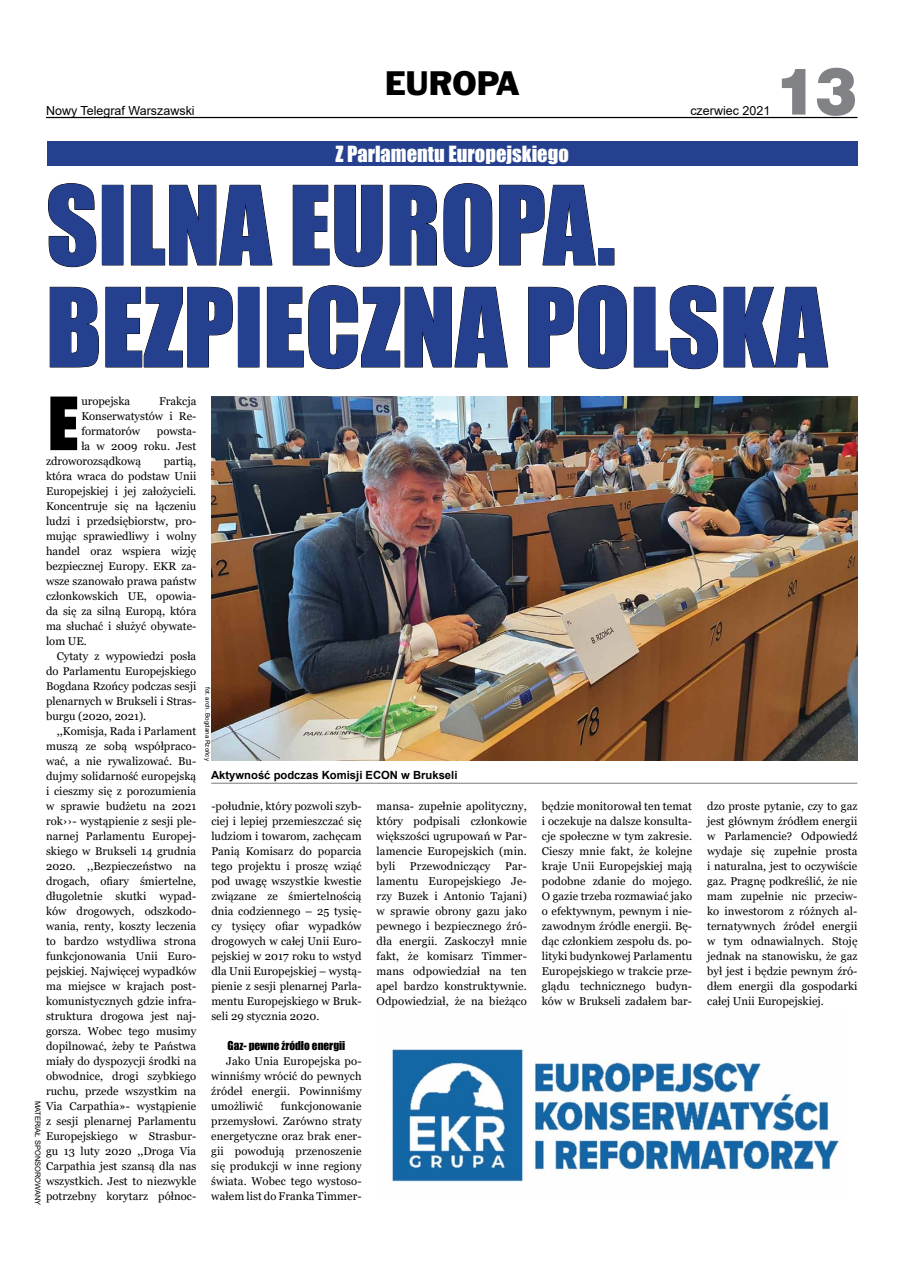
<style>
.page{position:relative;width:900px;height:1276px;background:#fff}
.page>*{position:absolute;margin:0;border:0;box-sizing:border-box;transform-origin:0 0}
.t1{font:100.75px/102px "Impact";color:#25408f}
.t2{font:800 70.88px "Fujiyama";color:#000}
.t3{font:65px "Swis 721 Blk EU";color:#808285}
.t4{font:31px "Frank Goth EU";color:#000}
.t5{font:20.5px "Impact";color:#fff}
.t6{font:12.5px "Arial";color:#000}
.t7{font:11.25px/15px "Georgia";letter-spacing:.005em;color:#000;text-align:justify}
.t8{font:700 11.25px "Arial";color:#000}
.t9{font:11.25px "Impact";color:#000}
.t10{font:7.5px "Arial";color:#000}
.t11{font:6.25px "Arial";color:#000}
</style>
<div class="page">
<hr style="left:46px;top:117px;width:811px;height:1px;background:#000">
<svg style="left:48px;top:183px;width:48px;height:84px"></svg>
<div style="left:102px;top:185px;width:21px;height:80px;border:1px solid #000"></div>
<svg style="left:131px;top:185px;width:142px;height:81px"></svg>
<svg style="left:293px;top:185px;width:90px;height:82px"></svg>
<svg style="left:390px;top:185px;width:47px;height:81px"></svg>
<svg style="left:443px;top:183px;width:49px;height:84px"></svg>
<svg style="left:499px;top:185px;width:97px;height:81px"></svg>
<svg style="left:50px;top:287px;width:49px;height:81px"></svg>
<svg style="left:105px;top:287px;width:128px;height:81px"></svg>
<div style="left:238px;top:287px;width:21px;height:80px;border:1px solid #000"></div>
<svg style="left:267px;top:285px;width:241px;height:84px"></svg>
<svg style="left:528px;top:285px;width:99px;height:84px"></svg>
<svg style="left:634px;top:285px;width:194px;height:84px"></svg>
<div style="left:47px;top:142px;width:810px;height:24px;background:#25408f"></div>
<img style="left:211px;top:397px;width:646px;height:363px">
<hr style="left:211px;top:782px;width:646px;height:2px;background:#939598">
<img style="left:391px;top:1049px;width:448px;height:133px">
<p class="t6" style="left:46px;top:102px;width:150px">Nowy Telegraf Warszawski</p>
<h3 class="t4" style="left:385px;top:64px;width:24px">EUROPA</h3>
<h3 class="t5" style="left:335px;top:138px;width:235px">Z Parlamentu Europejskiego</h3>
<p class="t6" style="left:690px;top:102px;width:81px">czerwiec 2021</p>
<h3 class="t3" style="left:775px;top:50px;width:84px">13</h3>
<h1 class="t1" style="left:46px;top:172px;width:783px">SILNA EUROPA.<br>BEZPIECZNA POLSKA</h1>
<h2 class="t2" style="left:46px;top:376px;width:28px">E</h2>
<p class="t7" style="left:81px;top:394px;width:50px">uropejska</p>
<p class="t7" style="left:81px;top:394px;width:117px;text-indent:78px">Frakcja Konserwatystów i Re&shy;formatorów</p>
<p class="t7" style="left:157px;top:424px;width:41px">powsta-</p>
<p class="t7" style="left:81px;top:439px;width:116px">ła w 2009 roku. Jest</p>
<p class="t7" style="left:46px;top:454px;width:97px">zdroworozsądkową</p>
<p class="t7" style="left:46px;top:454px;width:152px;text-indent:118px">partią, która wraca do podstaw Unii Europejskiej i jej założycieli.<br>Koncentruje się na łączeniu ludzi i przedsiębiorstw, pro&shy;mując sprawiedliwy i wolny handel oraz wspiera wizję bezpiecznej Europy. EKR za&shy;wsze szanowało prawa państw członkowskich UE, opowia&shy;da się za silną Europą, która ma słuchać i służyć obywate&shy;lom UE.</p>
<p class="t7" style="left:46px;top:649px;width:152px;text-indent:11px">Cytaty z wypowiedzi posła do Parlamentu Europejskiego Bogdana Rzońcy podczas sesji plenarnych w Brukseli i Stras&shy;burgu (2020, 2021).</p>
<p class="t7" style="left:46px;top:724px;width:152px;text-indent:11px">,,Komisja, Rada i Parlament muszą ze sobą współpraco&shy;wać, a nie rywalizować. Bu&shy;dujmy solidarność europejską i cieszmy się z porozumienia w sprawie budżetu na 2021 rok››- wystąpienie z sesji ple&shy;narnej Parlamentu Europej&shy;skiego w Brukseli 14 grudnia 2020. ,,Bezpieczeństwo na drogach, ofiary śmiertelne, długoletnie skutki wypad&shy;ków drogowych, odszkodo&shy;wania, renty, koszty leczenia to bardzo wstydliwa strona funkcjonowania Unii Euro&shy;pejskiej. Najwięcej wypadków ma miejsce w krajach post&shy;komunistycznych gdzie infra&shy;struktura drogowa jest naj&shy;gorsza. Wobec tego musimy dopilnować, żeby te Państwa miały do dyspozycji środki na obwodnice, drogi szybkiego ruchu, przede wszystkim na Via Carpathia»- wystąpienie z sesji plenarnej Parlamentu Europejskiego w Strasbur&shy;gu 13 luty 2020 ,,Droga Via Carpathia jest szansą dla nas wszystkich. Jest to niezwykle potrzebny korytarz północ-</p>
<p class="t11" style="left:212px;top:687px;width:75px;rotate:90deg">fot. arch. Bogdana Rzońcy</p>
<p class="t8" style="left:211px;top:767px;width:164px">Aktywność podczas Komisji ECO</p>
<p class="t8" style="left:390px;top:767px;width:69px">N w Brukseli</p>
<p class="t7" style="left:377px;top:799px;width:152px">mansa- zupełnie apolityczny, który podpisali członkowie większości ugrupowań w Par&shy;lamencie Europejskich (min. byli</p>
<p class="t7" style="left:211px;top:799px;width:152px">-południe, który pozwoli szyb&shy;ciej i lepiej przemieszczać się ludziom i towarom, zachęcam Panią Komisarz do poparcia tego projektu i proszę wziąć pod uwagę wszystkie kwestie związane ze śmiertelnością dnia codziennego – 25 tysię&shy;cy tysięcy ofiar wypadków drogowych w całej Unii Euro&shy;pejskiej w 2017 roku to wstyd dla Unii Europejskiej – wystą&shy;pienie z sesji plenarnej Parla&shy;mentu Europejskiego w Bruk&shy;seli 29 stycznia 2020.</p>
<p class="t9" style="left:228px;top:1037px;width:119px">Gaz- pewne źródło energii</p>
<p class="t7" style="left:211px;top:1054px;width:152px;text-indent:15px">Jako Unia Europejska po&shy;winniśmy wrócić do pewnych źródeł energii. Powinniśmy umożliwić</p>
<p class="t7" style="left:410px;top:859px;width:82px">Przewodniczący</p>
<p class="t7" style="left:377px;top:859px;width:152px;text-indent:129px">Par&shy;lamentu Europejskiego Je&shy;rzy Buzek i Antonio Tajani) w sprawie obrony gazu jako pewnego i bezpiecznego źró&shy;dła energii. Zaskoczył mnie fakt, że komisarz Timmer&shy;mans odpowiedział na ten apel bardzo konstruktywnie.<br>Odpowiedział, że na bieżąco</p>
<p class="t10" style="left:43px;top:1100px;width:106px;rotate:90deg">MATERIAŁ SPONSOROWANY</p>
<p class="t7" style="left:211px;top:1099px;width:152px;text-indent:70px">funkcjonowanie przemysłowi. Zarówno straty energetyczne oraz brak ener&shy;gii powodują przenoszenie się produkcji w inne regiony świata. Wobec tego wystoso&shy;wałem list do Franka Timmer-</p>
<p class="t7" style="left:542px;top:799px;width:152px">będzie monitorował ten temat i oczekuje na dalsze konsulta&shy;cje społeczne w tym zakresie.<br>Cieszy mnie fakt, że kolejne kraje Unii Europejskiej mają podobne zdanie do mojego.<br>O gazie trzeba rozmawiać jako o efektywnym, pewnym i nie&shy;zawodnym źródle energii. Bę&shy;dąc członkiem zespołu ds. po&shy;lityki budynkowej Parlamentu Europejskiego w trakcie prze&shy;glądu technicznego budyn&shy;ków w Brukseli zadałem bar-</p>
<p class="t7" style="left:707px;top:798px;width:152px">dzo proste pytanie, czy to gaz jest głównym źródłem energii w Parlamencie? Odpowiedź wydaje się zupełnie prosta i naturalna, jest to oczywiście gaz. Pragnę podkreślić, że nie mam zupełnie nic przeciw&shy;ko inwestorom z różnych al&shy;ternatywnych źródeł energii w tym odnawialnych. Stoję jednak na stanowisku, że gaz był jest i będzie pewnym źró&shy;dłem energii dla gospodarki całej Unii Europejskiej.</p>
</div>
